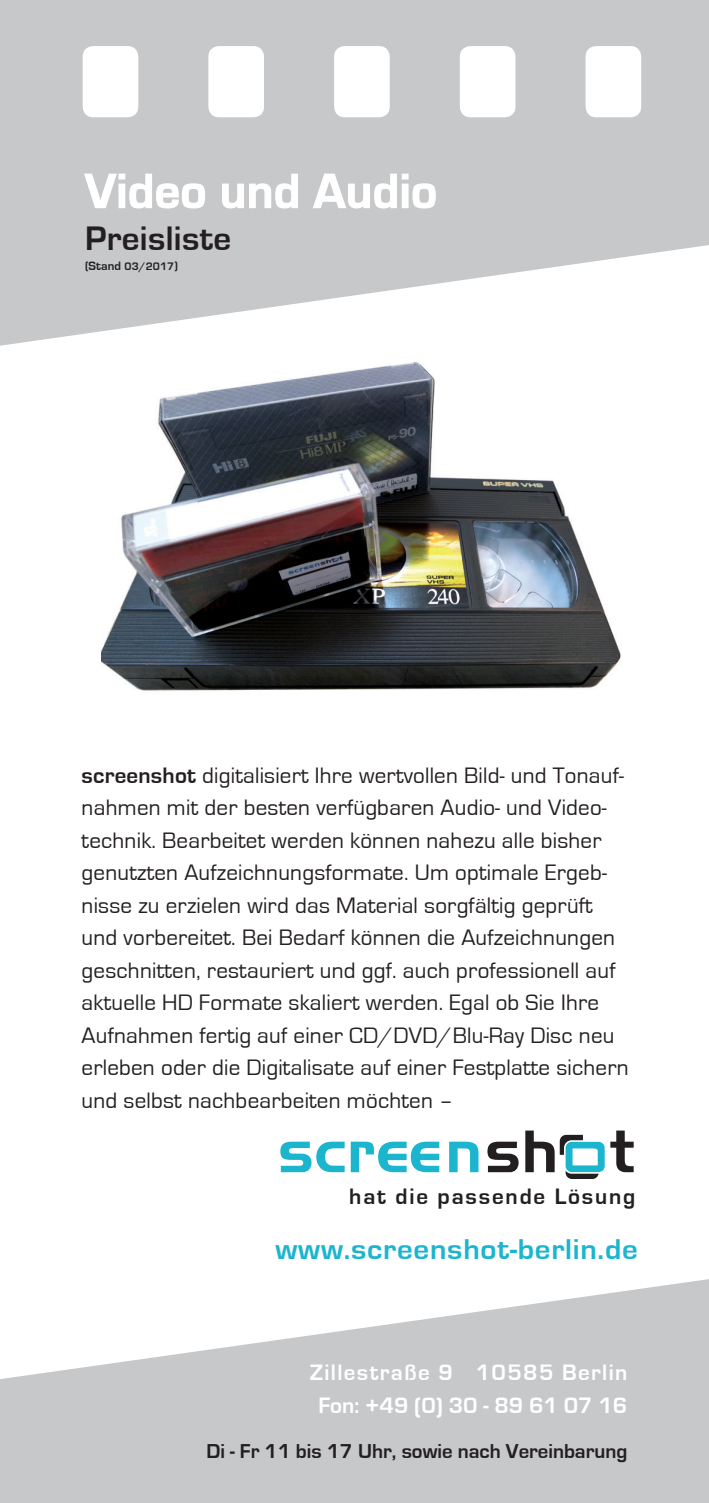
<style>
.page{position:relative;width:709px;height:1503px;background:#fff}
.page>*{position:absolute;margin:0;border:0;box-sizing:border-box;transform-origin:0 0}
.t1{font:700 50px "Eurostile";letter-spacing:.01em;color:#fff}
.t2{font:700 35px "Eurostile";letter-spacing:.01em;color:#231f20}
.t3{font:700 29.5px "Eurostile";letter-spacing:.025em;color:#1cb5ce;scale:1.05 1}
.t4{font:23px/32.5px "Eurostile";letter-spacing:.01em;color:#231f20}
.t5{font:700 23px "Eurostile";letter-spacing:.06em;color:#fff}
.t6{font:700 23px "Eurostile";color:#fff}
.t7{font:700 23px "Eurostile";letter-spacing:.08em;color:#231f20}
.t8{font:700 20.75px "Eurostile";color:#231f20}
.t9{font:700 11.25px "Eurostile";letter-spacing:.01em;color:#231f20}
.s1{font-size:12.5px}
.s2{font-weight:700}
</style>
<div class="page">
<img style="left:101px;top:362px;width:520px;height:329px">
<svg style="left:0;top:1279px;width:709px;height:223px;fill:#c7c8ca"></svg>
<svg style="left:0;top:0;width:709px;height:346px;fill:#c7c8ca"></svg>
<div style="left:585px;top:46px;width:56px;height:71px;background:#fff;border-radius:11px"></div>
<div style="left:460px;top:46px;width:55px;height:71px;background:#fff;border-radius:11px"></div>
<div style="left:334px;top:46px;width:56px;height:71px;background:#fff;border-radius:11px"></div>
<div style="left:208px;top:46px;width:56px;height:71px;background:#fff;border-radius:11px"></div>
<div style="left:83px;top:46px;width:55px;height:71px;background:#fff;border-radius:11px"></div>
<svg style="left:83px;top:173px;width:123px;height:36px;background:#d1d1d3"></svg>
<svg style="left:221px;top:173px;width:78px;height:36px;background:#d1d1d3"></svg>
<svg style="left:312px;top:173px;width:124px;height:36px;background:#d1d1d3"></svg>
<svg style="left:280px;top:1141px;width:64px;height:31px"></svg>
<svg style="left:351px;top:1141px;width:88px;height:31px"></svg>
<svg style="left:449px;top:1141px;width:29px;height:31px"></svg>
<svg style="left:487px;top:1141px;width:31px;height:31px"></svg>
<svg style="left:610px;top:1130px;width:23px;height:42px"></svg>
<svg style="left:525px;top:1130px;width:79px;height:49px"></svg>
<p class="t1" style="left:85px;top:164px;width:353px">Video und Audio</p>
<p class="t2" style="left:85px;top:219px;width:148px">Preisliste</p>
<p class="t9" style="left:85px;top:260px;width:94px">(<span class="s1">Stand</span> 03/2017)</p>
<p class="t4" style="left:82px;top:759px;width:548px"><span class="s2">screenshot</span> digitalisiert Ihre wertvollen Bild- und Tonauf&shy;nahmen mit der besten verfügbaren Audio- und Video&shy;technik. Bearbeitet werden können nahezu alle bisher genutzten Aufzeichnungsformate. Um optimale Ergeb&shy;nisse zu erzielen wird das Material sorgfältig geprüft und vorbereitet. Bei Bedarf können die Aufzeichnungen geschnitten, restauriert und ggf. auch professionell auf aktuelle HD Formate skaliert werden. Egal ob Sie Ihre Aufnahmen fertig auf einer CD/DVD/Blu-Ray Disc neu erleben oder die Digitalisate auf einer Festplatte sichern und selbst nachbearbeiten möchten –</p>
<p class="t7" style="left:349px;top:1183px;width:287px">hat die passende Lösung</p>
<p class="t3" style="left:275px;top:1233px;width:346px">www.screenshot-berlin.de</p>
<p class="t5" style="left:310px;top:1359px;width:319px">Zillestraße 9 10585 Berlin</p>
<p class="t6" style="left:318px;top:1392px;width:310px">Fon: +49 (0) 30 - 89 61 07 16</p>
<p class="t8" style="left:206px;top:1439px;width:422px">Di - Fr 11 bis 17 Uhr, sowie nach Vereinbarung</p>
</div>
